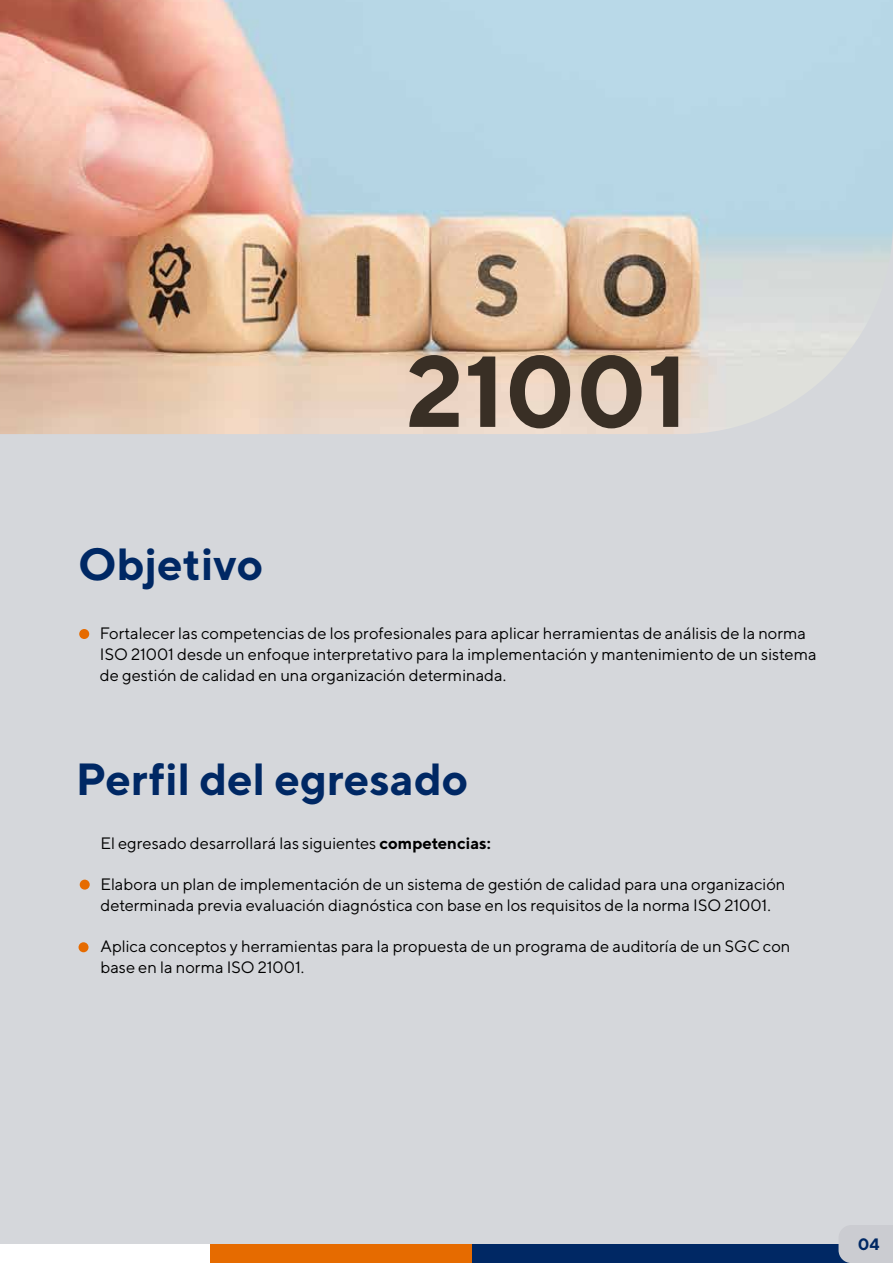
<style>
.page{position:relative;width:893px;height:1263px;background:#d5d7db}
.page>*{position:absolute;margin:0;border:0;box-sizing:border-box;transform-origin:0 0}
.t1{font:700 100.5px "TT Norms";color:#392f25}
.t2{font:700 45px "TT Norms";color:#002864}
.t3{font:16.5px/21px "TT Norms";color:#000}
.t4{font:700 16.5px "TT Norms";color:#002864}
.s1{font-weight:700}
</style>
<div class="page">
<div style="left:0;top:1244px;width:211px;height:19px;background:#fff"></div>
<div style="left:211px;top:1244px;width:262px;height:19px;background:#e66b00"></div>
<div style="left:473px;top:1244px;width:420px;height:19px;background:#002864"></div>
<div style="left:79px;top:629px;width:10px;height:10px;background:#e66b00;border-radius:50%"></div>
<img style="left:0;top:0;width:893px;height:434px">
<div style="left:80px;top:880px;width:10px;height:10px;background:#e66b00;border-radius:50%"></div>
<div style="left:79px;top:942px;width:10px;height:10px;background:#e66b00;border-radius:50%"></div>
<div style="left:838px;top:1225px;width:55px;height:38px;background:#cbccd1"></div>
<h1 class="t1" style="left:406px;top:328px;width:283px">21001</h1>
<h2 class="t2" style="left:78px;top:536px;width:187px">Objetivo</h2>
<p class="t3" style="left:100px;top:623px;width:718px">Fortalecer las competencias de los profesionales para aplicar herramientas de análisis de la norma<br>ISO 21001 desde un enfoque interpretativo para la implementación y mantenimiento de un sistema de gestión de calidad en una organización determinada.</p>
<h2 class="t2" style="left:76px;top:751px;width:394px">Perfil del egresado</h2>
<p class="t3" style="left:100px;top:833px;width:392px">El egresado desarrollará las siguientes <span class="s1">competencias:</span></p>
<p class="t3" style="left:100px;top:873px;width:686px">Elabora un plan de implementación de un sistema de gestión de calidad para una organización determinada previa evaluación diagnóstica con base en los requisitos de la norma ISO 21001.</p>
<p class="t3" style="left:100px;top:935px;width:691px">Aplica conceptos y herramientas para la propuesta de un programa de auditoría de un SGC con base en la norma ISO 21001.</p>
<p class="t4" style="left:858px;top:1233px;width:23px">04</p>
</div>
